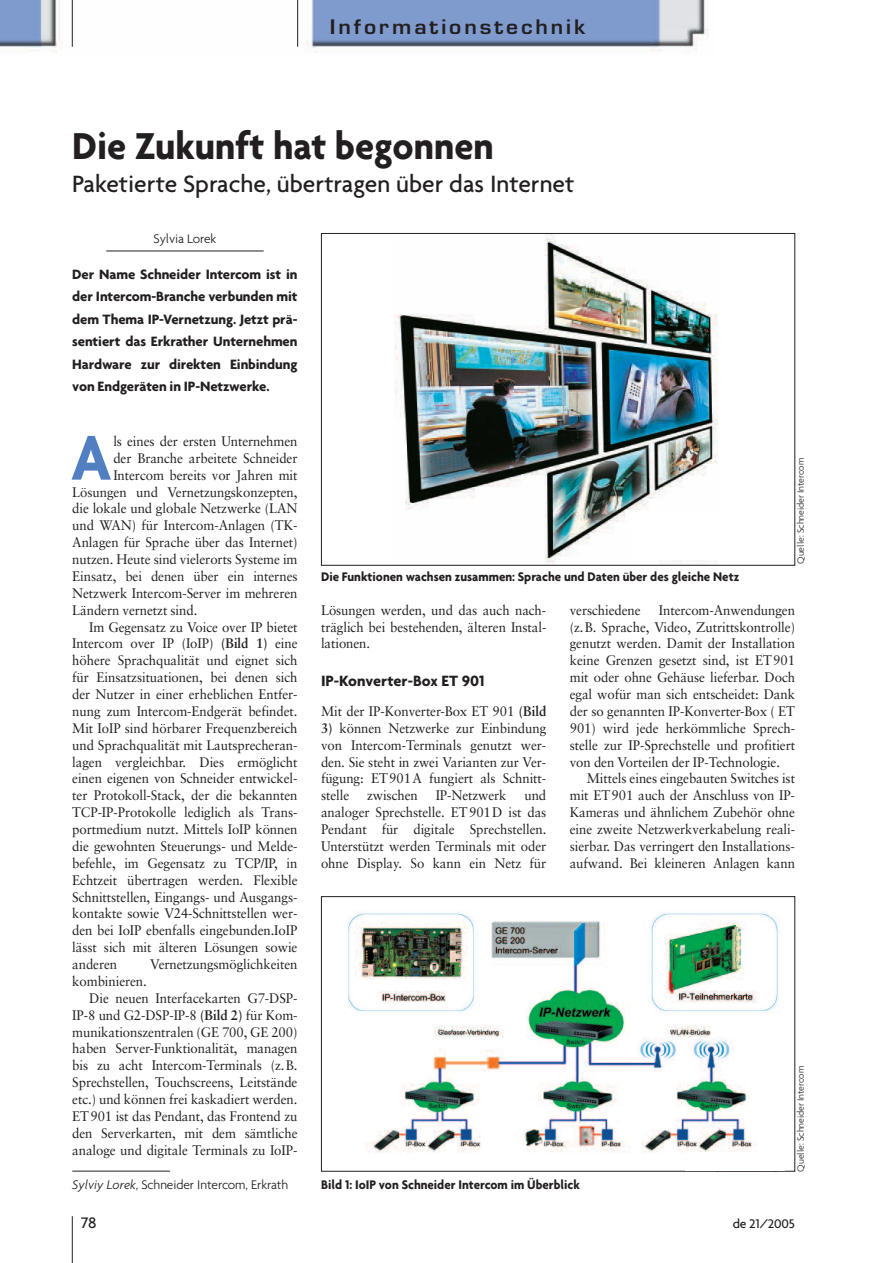
<style>
.page{position:relative;width:893px;height:1263px;background:#fff}
.page>*{position:absolute;margin:0;border:0;box-sizing:border-box;transform-origin:0 0}
.t1{font:700 68.1px "Agenda";color:#517fc1;scale:.95 1}
.t2{font:700 40.5px "Agenda";color:#231f20;scale:.95 1}
.t3{font:500 25.5px "Agenda";color:#231f20}
.t4{font:600 19.5px "Eurostile";letter-spacing:.14em;color:#231f20;scale:1.07 1}
.t5{font:500 16.5px "Agenda";color:#231f20}
.t6{font:700 16.2px "Agenda";color:#231f20}
.t7{font:700 14.7px/22.5px "Agenda";letter-spacing:-.005em;color:#231f20;text-align:justify}
.t8{font:13.8px/16.8px "Sabon";letter-spacing:-.005em;color:#231f20;text-align:justify;scale:.95 1}
.t9{font:700 13.5px "Agenda";color:#231f20;scale:.95 1}
.t10{font:300 13.5px "Agenda";letter-spacing:-.005em;color:#231f20}
.t11{font:500 13.5px "Agenda";letter-spacing:-.01em;color:#231f20}
.t12{font:300 9.75px "Agenda";letter-spacing:-.005em;color:#231f20}
.s1{font-weight:700}
.s2{font-style:italic}
</style>
<div class="page">
<img style="left:0;top:0;width:709px;height:52px">
<hr style="left:72px;top:0;width:1px;height:47px;background:#231f20">
<hr style="left:297px;top:0;width:1px;height:47px;background:#231f20">
<hr style="left:72px;top:1216px;width:1px;height:47px;background:#231f20">
<hr style="left:106px;top:251px;width:158px;height:1px;background:#231f20">
<hr style="left:72px;top:1171px;width:98px;height:1px;background:#231f20">
<img style="left:395px;top:235px;width:323px;height:329px">
<div style="left:321px;top:233px;width:474px;height:333px;border:1px solid #231f20"></div>
<img style="left:348px;top:912px;width:430px;height:241px">
<div style="left:321px;top:896px;width:474px;height:275px;border:1px solid #231f20"></div>
<div style="left:632px;top:513px;width:101px;height:47px;background:#fff"></div>
<div style="left:686px;top:1152px;width:99px;height:19px;background:#fff"></div>
<h3 class="t4" style="left:330px;top:19px;width:240px">Informationstechnik</h3>
<h2 class="t2" style="left:72px;top:122px;width:445px">Die Zukunft hat begonnen</h2>
<h3 class="t3" style="left:72px;top:168px;width:503px">Paketierte Sprache, übertragen über das Internet</h3>
<p class="t10" style="left:154px;top:231px;width:64px">Sylvia Lorek</p>
<p class="t7" style="left:72px;top:262px;width:227px">Der Name Schneider Intercom ist in der Intercom-Branche verbunden mit dem Thema IP-Vernetzung. Jetzt prä&shy;sentiert das Erkrather Unternehmen Hardware zur direkten Einbindung von Endgeräten in IP-Netzwerke.</p>
<h1 class="t1" style="left:71px;top:416px;width:44px">A</h1>
<p class="t8" style="left:113px;top:434px;width:195px">ls eines der ersten Unternehmen</p>
<p class="t8" style="left:113px;top:451px;width:195px">der Branche arbeitete Schneider</p>
<p class="t8" style="left:113px;top:468px;width:195px">Intercom bereits vor Jahren mit</p>
<p class="t8" style="left:72px;top:484px;width:239px">Lösungen und Vernetzungskonzepten,</p>
<p class="t8" style="left:72px;top:501px;width:239px">die lokale und globale Netzwerke (LAN</p>
<p class="t8" style="left:72px;top:518px;width:239px">und WAN) für Intercom-Anlagen (TK-</p>
<p class="t8" style="left:72px;top:535px;width:239px">Anlagen für Sprache über das Internet)</p>
<p class="t8" style="left:72px;top:552px;width:239px">nutzen. Heute sind vielerorts Systeme im</p>
<p class="t8" style="left:72px;top:569px;width:239px">Einsatz, bei denen über ein internes</p>
<p class="t8" style="left:72px;top:586px;width:239px">Netzwerk Intercom-Server im mehreren</p>
<p class="t8" style="left:72px;top:603px;width:133px">Ländern vernetzt sind.</p>
<p class="t8" style="left:89px;top:619px;width:221px">Im Gegensatz zu Voice over IP bietet</p>
<p class="t8" style="left:72px;top:636px;width:239px">Intercom over IP (IoIP) <span class="s1">(Bild 1)</span> eine</p>
<p class="t8" style="left:72px;top:653px;width:239px">höhere Sprachqualität und eignet sich</p>
<p class="t8" style="left:72px;top:670px;width:239px">für Einsatzsituationen, bei denen sich</p>
<p class="t8" style="left:72px;top:687px;width:239px">der Nutzer in einer erheblichen Entfer-</p>
<p class="t8" style="left:72px;top:704px;width:239px">nung zum Intercom-Endgerät befindet.</p>
<p class="t8" style="left:72px;top:721px;width:239px">Mit IoIP sind hörbarer Frequenzbereich</p>
<p class="t8" style="left:72px;top:738px;width:239px">und Sprachqualität mit Lautsprecheran-</p>
<p class="t8" style="left:72px;top:754px;width:239px">lagen vergleichbar. Dies ermöglicht</p>
<p class="t8" style="left:72px;top:771px;width:239px">einen eigenen von Schneider entwickel-</p>
<p class="t8" style="left:72px;top:788px;width:239px">ter Protokoll-Stack, der die bekannten</p>
<p class="t8" style="left:72px;top:805px;width:239px">TCP-IP-Protokolle lediglich als Trans-</p>
<p class="t8" style="left:72px;top:822px;width:239px">portmedium nutzt. Mittels IoIP können</p>
<p class="t8" style="left:72px;top:839px;width:239px">die gewohnten Steuerungs- und Melde-</p>
<p class="t8" style="left:72px;top:856px;width:239px">befehle, im Gegensatz zu TCP/IP, in</p>
<p class="t8" style="left:72px;top:873px;width:239px">Echtzeit übertragen werden. Flexible</p>
<p class="t8" style="left:72px;top:889px;width:239px">Schnittstellen, Eingangs- und Ausgangs-</p>
<p class="t8" style="left:72px;top:906px;width:239px">kontakte sowie V24-Schnittstellen wer-</p>
<p class="t8" style="left:72px;top:923px;width:239px">den bei IoIP ebenfalls eingebunden.IoIP</p>
<p class="t8" style="left:72px;top:940px;width:239px">lässt sich mit älteren Lösungen sowie</p>
<p class="t8" style="left:72px;top:957px;width:49px">anderen</p>
<p class="t8" style="left:150px;top:957px;width:157px">Vernetzungsmöglichkeiten</p>
<p class="t8" style="left:72px;top:974px;width:80px">kombinieren.</p>
<p class="t8" style="left:89px;top:991px;width:221px">Die neuen Interfacekarten G7-DSP-</p>
<p class="t8" style="left:72px;top:1008px;width:239px">IP-8 und G2-DSP-IP-8 <span class="s1">(Bild 2)</span> für Kom-</p>
<p class="t8" style="left:72px;top:1024px;width:239px">munikationszentralen (GE 700, GE 200)</p>
<p class="t8" style="left:72px;top:1041px;width:239px">haben Server-Funktionalität, managen</p>
<p class="t8" style="left:72px;top:1058px;width:239px">bis zu acht Intercom-Terminals (z.B.</p>
<p class="t8" style="left:72px;top:1075px;width:239px">Sprechstellen, Touchscreens, Leitstände</p>
<p class="t8" style="left:72px;top:1092px;width:239px">etc.) und können frei kaskadiert werden.</p>
<p class="t8" style="left:72px;top:1109px;width:239px">ET901 ist das Pendant, das Frontend zu</p>
<p class="t8" style="left:72px;top:1126px;width:239px">den Serverkarten, mit dem sämtliche</p>
<p class="t8" style="left:72px;top:1143px;width:239px">analoge und digitale Terminals zu IoIP-</p>
<p class="t10" style="left:72px;top:1176px;width:217px"><span class="s2">Sylviy Lorek</span>, Schneider Intercom, Erkrath</p>
<p class="t9" style="left:321px;top:568px;width:442px">Die Funktionen wachsen zusammen: Sprache und Daten über des gleiche Netz</p>
<p class="t12" style="left:795px;top:564px;width:107px;rotate:-90deg">Quelle: Schneider Intercom</p>
<p class="t8" style="left:321px;top:603px;width:239px">Lösungen werden, und das auch nach&shy;träglich bei bestehenden, älteren Instal&shy;lationen.</p>
<p class="t6" style="left:321px;top:671px;width:165px">IP-Konverter-Box ET 901</p>
<p class="t8" style="left:321px;top:704px;width:239px">Mit der IP-Konverter-Box ET 901 <span class="s1">(Bild</span></p>
<p class="t8" style="left:321px;top:721px;width:239px"><span class="s1">3)</span> können Netzwerke zur Einbindung von Intercom-Terminals genutzt wer&shy;den. Sie steht in zwei Varianten zur Ver&shy;fügung: ET901A fungiert als Schnitt&shy;stelle</p>
<p class="t8" style="left:321px;top:788px;width:239px;text-indent:203px">und analoger Sprechstelle. ET901D ist das Pendant für digitale Sprechstellen.<br>Unterstützt werden Terminals mit oder ohne Display. So kann ein Netz für</p>
<p class="t8" style="left:367px;top:788px;width:55px">zwischen</p>
<p class="t8" style="left:436px;top:788px;width:76px">IP-Netzwerk</p>
<p class="t8" style="left:570px;top:603px;width:76px">verschiedene</p>
<p class="t8" style="left:570px;top:603px;width:239px;text-indent:89px">Intercom-Anwendungen (z.B. Sprache, Video, Zutrittskontrolle) genutzt werden. Damit der Installation keine Grenzen gesetzt sind, ist ET901 mit oder ohne Gehäuse lieferbar. Doch egal wofür man sich entscheidet: Dank der so genannten IP-Konverter-Box ( ET 901) wird jede herkömmliche Sprech&shy;stelle zur IP-Sprechstelle und profitiert von den Vorteilen der IP-Technologie.</p>
<p class="t8" style="left:570px;top:771px;width:239px;text-indent:17px">Mittels eines eingebauten Switches ist mit ET901 auch der Anschluss von IP-Kameras und ähnlichem Zubehör ohne eine zweite Netzwerkverkabelung reali&shy;sierbar. Das verringert den Installations&shy;aufwand. Bei kleineren Anlagen kann</p>
<p class="t12" style="left:795px;top:1171px;width:107px;rotate:-90deg">Quelle: Schneider Intercom</p>
<p class="t9" style="left:321px;top:1176px;width:274px">Bild 1: IoIP von Schneider Intercom im Überblick</p>
<p class="t5" style="left:81px;top:1213px;width:17px">78</p>
<p class="t11" style="left:733px;top:1215px;width:64px">de 21/2005</p>
</div>
